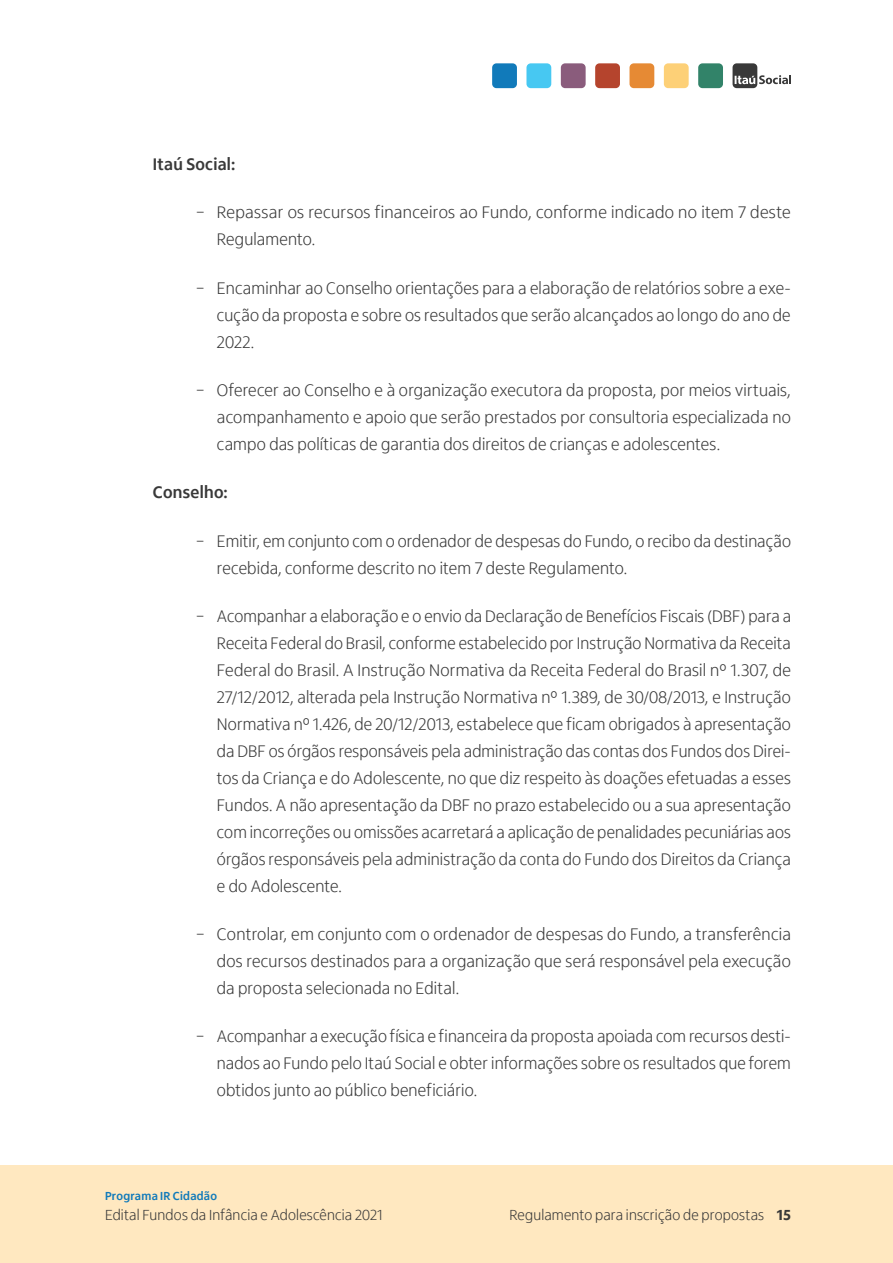
<style>
.page{position:relative;width:893px;height:1263px;background:#fff}
.page>*{position:absolute;margin:0;border:0;box-sizing:border-box;transform-origin:0 0}
.t1{font:300 17.25px/27px "Itau Display";letter-spacing:.01em;color:#393939;text-align:justify}
.t2{font:700 17.25px "Itau Display";letter-spacing:.015em;color:#393939}
.t3{font:300 15px "Itau Display";letter-spacing:.01em;color:#393939}
.t4{font:800 15px "Itau Display";color:#393939}
.t5{font:700 12px "Itau Display";letter-spacing:.025em;color:#117aba}
</style>
<div class="page">
<div style="left:0;top:1165px;width:893px;height:98px;background:#ffe8c0"></div>
<svg style="left:732px;top:63px;width:59px;height:25px"></svg>
<div style="left:698px;top:63px;width:25px;height:25px;background:#328369;border-radius:4px"></div>
<div style="left:664px;top:63px;width:25px;height:25px;background:#fdd077;border-radius:4px"></div>
<div style="left:629px;top:63px;width:25px;height:25px;background:#e68a34;border-radius:4px"></div>
<div style="left:595px;top:63px;width:25px;height:25px;background:#b5442d;border-radius:4px"></div>
<div style="left:561px;top:63px;width:25px;height:25px;background:#8a5c7c;border-radius:4px"></div>
<div style="left:526px;top:63px;width:25px;height:25px;background:#47c8f2;border-radius:4px"></div>
<div style="left:492px;top:63px;width:25px;height:25px;background:#117aba;border-radius:4px"></div>
<p class="t2" style="left:153px;top:154px;width:84px">Itaú Social:</p>
<p class="t1" style="left:217px;top:199px;width:575px;text-indent:-21px">− Repassar os recursos financeiros ao Fundo, conforme indicado no item 7 deste<br>Regulamento.</p>
<p class="t1" style="left:217px;top:275px;width:576px;text-indent:-21px">− Encaminhar ao Conselho orientações para a elaboração de relatórios sobre a exe&shy;cução da proposta e sobre os resultados que serão alcançados ao longo do ano de 2022.</p>
<p class="t1" style="left:217px;top:377px;width:576px;text-indent:-21px">− Oferecer ao Conselho e à organização executora da proposta, por meios virtuais, acompanhamento e apoio que serão prestados por consultoria especializada no campo das políticas de garantia dos direitos de crianças e adolescentes.</p>
<p class="t2" style="left:153px;top:482px;width:76px">Conselho:</p>
<p class="t1" style="left:217px;top:527px;width:576px;text-indent:-21px">− Emitir, em conjunto com o ordenador de despesas do Fundo, o recibo da destinação recebida, conforme descrito no item 7 deste Regulamento.</p>
<p class="t1" style="left:217px;top:603px;width:576px;text-indent:-21px">− Acompanhar a elaboração e o envio da Declaração de Benefícios Fiscais (DBF) para a Receita Federal do Brasil, conforme estabelecido por Instrução Normativa da Receita Federal do Brasil. A Instrução Normativa da Receita Federal do Brasil nº 1.307, de 27/12/2012, alterada pela Instrução Normativa nº 1.389, de 30/08/2013, e Instrução Normativa nº 1.426, de 20/12/2013, estabelece que ficam obrigados à apresentação da DBF os órgãos responsáveis pela administração das contas dos Fundos dos Direi&shy;tos da Criança e do Adolescente, no que diz respeito às doações efetuadas a esses Fundos. A não apresentação da DBF no prazo estabelecido ou a sua apresentação com incorreções ou omissões acarretará a aplicação de penalidades pecuniárias aos órgãos responsáveis pela administração da conta do Fundo dos Direitos da Criança e do Adolescente.</p>
<p class="t1" style="left:217px;top:921px;width:576px;text-indent:-21px">− Controlar, em conjunto com o ordenador de despesas do Fundo, a transferência dos recursos destinados para a organização que será responsável pela execução da proposta selecionada no Edital.</p>
<p class="t1" style="left:217px;top:1023px;width:576px;text-indent:-21px">− Acompanhar a execução física e financeira da proposta apoiada com recursos desti&shy;nados ao Fundo pelo Itaú Social e obter informações sobre os resultados que forem obtidos junto ao público beneficiário.</p>
<p class="t5" style="left:105px;top:1189px;width:114px">Programa IR Cidadão</p>
<p class="t3" style="left:105px;top:1206px;width:279px">Edital Fundos da Infância e Adolescência 2021</p>
<p class="t3" style="left:509px;top:1206px;width:256px">Regulamento para inscrição de propostas</p>
<p class="t4" style="left:777px;top:1206px;width:16px">15</p>
</div>
